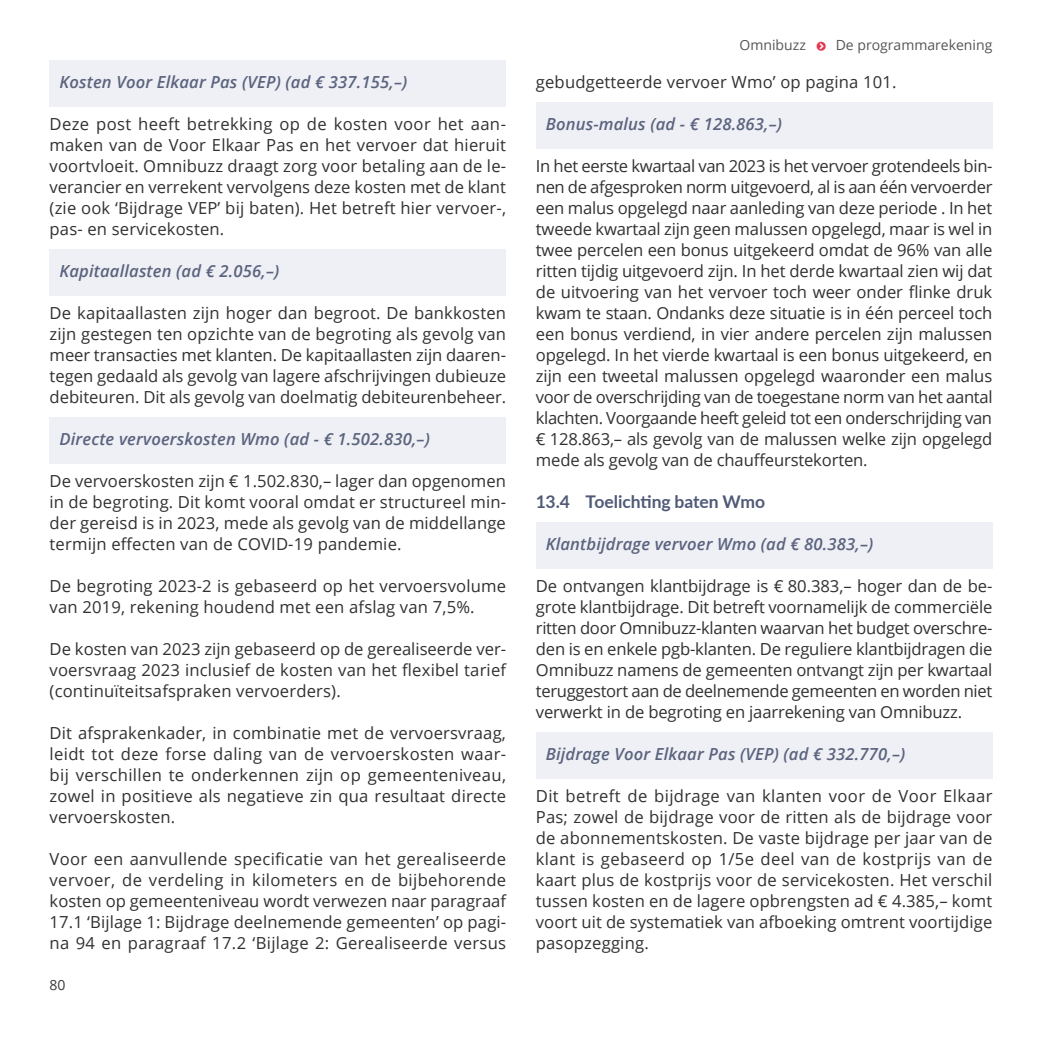
<style>
.page{position:relative;width:1042px;height:1042px;background:#fff}
.page>*{position:absolute;margin:0;border:0;box-sizing:border-box;transform-origin:0 0}
.Kop-2{font:700 17.5px "Lato";letter-spacing:-.005em;color:#505a77}
.kadertekst{font:16.62px/21px "Open Sans";letter-spacing:.01em;color:#313130;text-align:justify}
.geaccentueerde-alinea{font:italic 600 16.62px "Open Sans";letter-spacing:.01em;color:#5b637e}
.t1{font:14px "Open Sans";color:#565655}
.t2{font:14px "Open Sans";color:#3a3a39}
</style>
<div class="page">
<div style="left:50px;top:60px;width:456px;height:47px;background:#eef0f5"></div>
<div style="left:50px;top:249px;width:456px;height:47px;background:#eef0f5"></div>
<div style="left:50px;top:417px;width:456px;height:47px;background:#eef0f5"></div>
<div style="left:536px;top:102px;width:456px;height:47px;background:#eef0f5"></div>
<div style="left:536px;top:522px;width:456px;height:47px;background:#eef0f5"></div>
<div style="left:536px;top:732px;width:456px;height:47px;background:#eef0f5"></div>
<h4 class="geaccentueerde-alinea" style="left:60px;top:70px;width:349px">Kosten Voor Elkaar Pas (VEP) (ad € 337.155,–)</h4>
<p class="kadertekst" style="left:50px;top:113px;width:458px">Deze post heeft betrekking op de kosten voor het aan&shy;maken van de Voor Elkaar Pas en het vervoer dat hieruit voortvloeit. Omnibuzz draagt zorg voor betaling aan de le&shy;verancier en verrekent vervolgens deze kosten met de klant (zie ook ‘Bijdrage VEP’ bij baten). Het betreft hier vervoer-, pas- en servicekosten.</p>
<h4 class="geaccentueerde-alinea" style="left:60px;top:259px;width:221px">Kapitaallasten (ad € 2.056,–)</h4>
<p class="kadertekst" style="left:50px;top:302px;width:458px">De kapitaallasten zijn hoger dan begroot. De bankkosten zijn gestegen ten opzichte van de begroting als gevolg van meer transacties met klanten. De kapitaallasten zijn daaren&shy;tegen gedaald als gevolg van lagere afschrijvingen dubieuze debiteuren. Dit als gevolg van doelmatig debiteurenbeheer.</p>
<h4 class="geaccentueerde-alinea" style="left:60px;top:427px;width:372px">Directe vervoerskosten Wmo (ad - € 1.502.830,–)</h4>
<p class="kadertekst" style="left:50px;top:470px;width:458px">De vervoerskosten zijn € 1.502.830,– lager dan opgenomen in de begroting. Dit komt vooral omdat er structureel min&shy;der gereisd is in 2023, mede als gevolg van de middellange termijn effecten van de COVID-19 pandemie.</p>
<p class="kadertekst" style="left:50px;top:575px;width:458px">De begroting 2023-2 is gebaseerd op het vervoersvolume van 2019, rekening houdend met een afslag van 7,5%.</p>
<p class="kadertekst" style="left:50px;top:638px;width:458px">De kosten van 2023 zijn gebaseerd op de gerealiseerde ver&shy;voersvraag 2023 inclusief de kosten van het flexibel tarief (continuïteitsafspraken vervoerders).</p>
<p class="kadertekst" style="left:50px;top:722px;width:458px">Dit afsprakenkader, in combinatie met de vervoersvraag, leidt tot deze forse daling van de vervoerskosten waar&shy;bij verschillen te onderkennen zijn op gemeenteniveau, zowel in positieve als negatieve zin qua resultaat directe vervoerskosten.</p>
<p class="kadertekst" style="left:50px;top:848px;width:458px">Voor een aanvullende specificatie van het gerealiseerde vervoer, de verdeling in kilometers en de bijbehorende kosten op gemeenteniveau wordt verwezen naar paragraaf 17.1 ‘Bijlage 1: Bijdrage deelnemende gemeenten’ op pagi&shy;na 94 en paragraaf 17.2 ‘Bijlage 2: Gerealiseerde versus</p>
<p class="t2" style="left:50px;top:975px;width:18px">80</p>
<p class="t1" style="left:739px;top:36px;width:68px">Omnibuzz</p>
<p class="t1" style="left:836px;top:36px;width:158px">De programmarekening</p>
<p class="kadertekst" style="left:536px;top:71px;width:362px">gebudgetteerde vervoer Wmo’ op pagina 101.</p>
<h4 class="geaccentueerde-alinea" style="left:546px;top:112px;width:238px">Bonus-malus (ad - € 128.863,–)</h4>
<p class="kadertekst" style="left:536px;top:155px;width:458px">In het eerste kwartaal van 2023 is het vervoer grotendeels bin&shy;nen de afgesproken norm uitgevoerd, al is aan één vervoerder een malus opgelegd naar aanleding van deze periode . In het tweede kwartaal zijn geen malussen opgelegd, maar is wel in twee percelen een bonus uitgekeerd omdat de 96% van alle ritten tijdig uitgevoerd zijn. In het derde kwartaal zien wij dat de uitvoering van het vervoer toch weer onder flinke druk kwam te staan. Ondanks deze situatie is in één perceel toch een bonus verdiend, in vier andere percelen zijn malussen opgelegd. In het vierde kwartaal is een bonus uitgekeerd, en zijn een tweetal malussen opgelegd waaronder een malus voor de overschrijding van de toegestane norm van het aantal klachten. Voorgaande heeft geleid tot een onderschrijding van € 128.863,– als gevolg van de malussen welke zijn opgelegd mede als gevolg van de chauffeurstekorten.</p>
<h2 class="Kop-2" style="left:536px;top:489px;width:231px">13.4 Toelichting baten Wmo</h2>
<h4 class="geaccentueerde-alinea" style="left:546px;top:532px;width:329px">Klantbijdrage vervoer Wmo (ad € 80.383,–)</h4>
<p class="kadertekst" style="left:536px;top:575px;width:458px">De ontvangen klantbijdrage is € 80.383,– hoger dan de be&shy;grote klantbijdrage. Dit betreft voornamelijk de commerciële ritten door Omnibuzz-klanten waarvan het budget overschre&shy;den is en enkele pgb-klanten. De reguliere klantbijdragen die Omnibuzz namens de gemeenten ontvangt zijn per kwartaal teruggestort aan de deelnemende gemeenten en worden niet verwerkt in de begroting en jaarrekening van Omnibuzz.</p>
<h4 class="geaccentueerde-alinea" style="left:546px;top:742px;width:361px">Bijdrage Voor Elkaar Pas (VEP) (ad € 332.770,–)</h4>
<p class="kadertekst" style="left:536px;top:785px;width:458px">Dit betreft de bijdrage van klanten voor de Voor Elkaar Pas; zowel de bijdrage voor de ritten als de bijdrage voor de abonnementskosten. De vaste bijdrage per jaar van de klant is gebaseerd op 1/5e deel van de kostprijs van de kaart plus de kostprijs voor de servicekosten. Het verschil tussen kosten en de lagere opbrengsten ad € 4.385,– komt voort uit de systematiek van afboeking omtrent voortijdige pasopzegging.</p>
</div>
